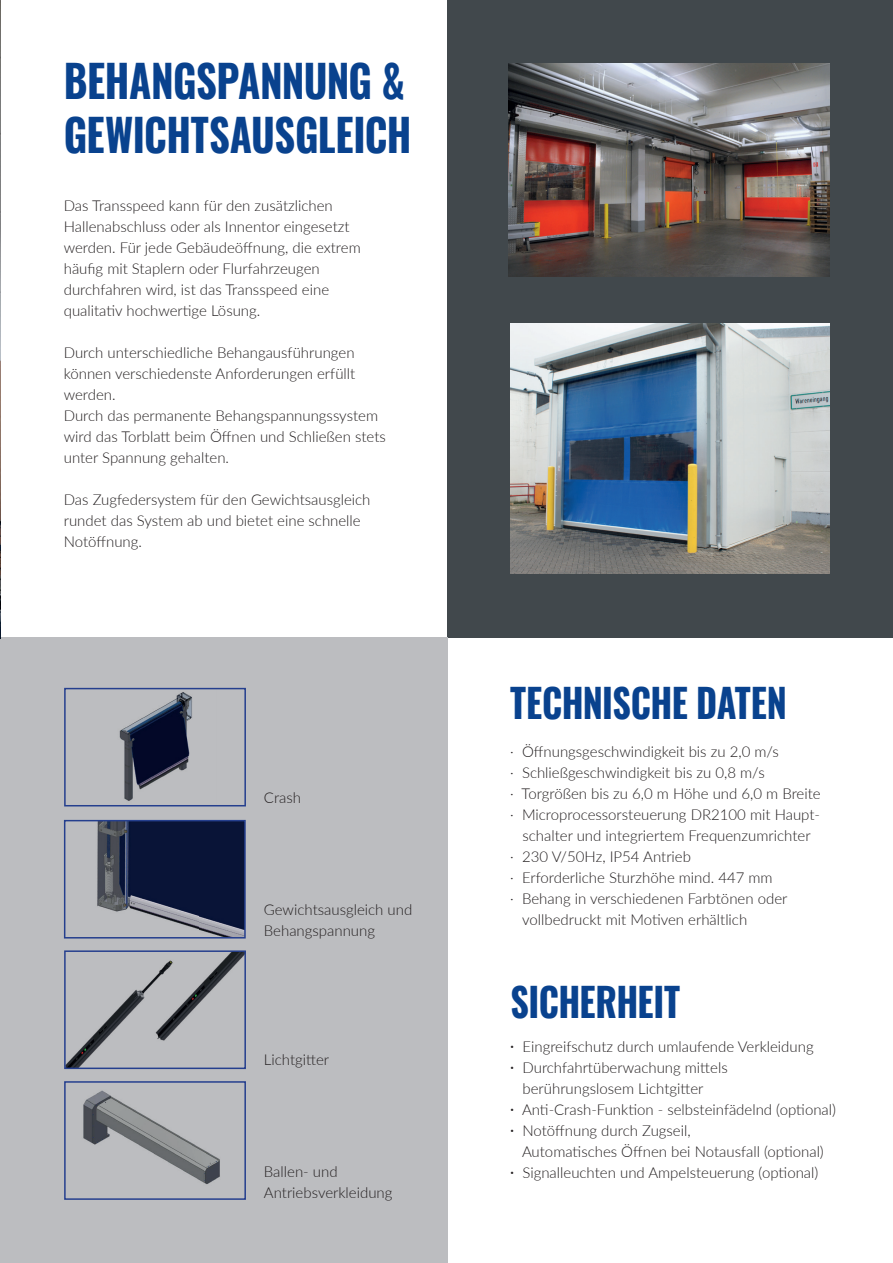
<style>
.page{position:relative;width:893px;height:1263px;background:#fff}
.page>*{position:absolute;margin:0;border:0;box-sizing:border-box;transform-origin:0 0}
.t1{font:700 44.55px/54px "Oswald";letter-spacing:-.015em;color:#09428e;scale:.91 1}
.t2{font:700 39.6px "Oswald";letter-spacing:-.015em;color:#09428e;scale:.91 1}
.t3{font:300 15px/21px "Lato";color:#231f20}
.s1{font-weight:400}
</style>
<div class="page">
<div style="left:447px;top:0;width:446px;height:638px;background:#41484c"></div>
<div style="left:0;top:638px;width:447px;height:625px;background:#bcbdc0"></div>
<img style="left:510px;top:323px;width:319px;height:250px">
<img style="left:0;top:1px;width:1px;height:637px">
<img style="left:508px;top:64px;width:321px;height:212px">
<img style="left:67px;top:953px;width:176px;height:113px">
<div style="left:64px;top:950px;width:182px;height:119px;border:2px solid #253f8e"></div>
<img style="left:83px;top:1090px;width:137px;height:95px">
<div style="left:64px;top:1081px;width:182px;height:119px;border:2px solid #253f8e"></div>
<img style="left:119px;top:692px;width:73px;height:109px">
<div style="left:64px;top:688px;width:182px;height:118px;border:2px solid #253f8e"></div>
<img style="left:97px;top:823px;width:146px;height:112px">
<div style="left:64px;top:820px;width:182px;height:118px;border:2px solid #253f8e"></div>
<h1 class="t1" style="left:64px;top:50px;width:384px">BEHANGSPANNUNG &amp;<br>GEWICHTSAUSGLEICH</h1>
<p class="t3" style="left:64px;top:195px;width:298px">Das Transspeed kann für den zusätzlichen Hallenabschluss oder als Innentor eingesetzt werden. Für jede Gebäudeöffnung, die extrem häufig mit Staplern oder Flurfahrzeugen durchfahren wird, ist das Transspeed eine qualitativ hochwertige Lösung.</p>
<p class="t3" style="left:64px;top:342px;width:324px">Durch unterschiedliche Behangausführungen können verschiedenste Anforderungen erfüllt werden.<br>Durch das permanente Behangspannungssystem wird das Torblatt beim Öffnen und Schließen stets unter Spannung gehalten.</p>
<p class="t3" style="left:64px;top:489px;width:308px">Das Zugfedersystem für den Gewichtsausgleich rundet das System ab und bietet eine schnelle<br>Notöffnung.</p>
<p class="t3" style="left:264px;top:786px;width:39px">Crash</p>
<p class="t3" style="left:264px;top:899px;width:150px">Gewichtsausgleich und<br>Behangspannung</p>
<p class="t3" style="left:264px;top:1049px;width:67px">Lichtgitter</p>
<p class="t3" style="left:264px;top:1160px;width:130px">Ballen- und<br>Antriebsverkleidung</p>
<h2 class="t2" style="left:510px;top:668px;width:306px">TECHNISCHE DATEN</h2>
<p class="t3" style="left:510px;top:741px;width:270px">· Öffnungsgeschwindigkeit bis zu 2,0 m/s</p>
<p class="t3" style="left:510px;top:762px;width:256px">· Schließgeschwindigkeit bis zu 0,8 m/s</p>
<p class="t3" style="left:510px;top:783px;width:312px">· Torgrößen bis zu 6,0 m Höhe und 6,0 m Breite</p>
<p class="t3" style="left:510px;top:804px;width:311px">· Microprocessorsteuerung DR2100 mit Haupt-</p>
<p class="t3" style="left:522px;top:825px;width:290px">schalter und integriertem Frequenzumrichter</p>
<p class="t3" style="left:510px;top:846px;width:182px">· 230 V/50Hz, IP54 Antrieb</p>
<p class="t3" style="left:510px;top:867px;width:264px">· Erforderliche Sturzhöhe mind. 447 mm</p>
<p class="t3" style="left:510px;top:888px;width:279px">· Behang in verschiedenen Farbtönen oder</p>
<p class="t3" style="left:522px;top:909px;width:227px">vollbedruckt mit Motiven erhältlich</p>
<h2 class="t2" style="left:510px;top:966px;width:188px">SICHERHEIT</h2>
<p class="t3" style="left:510px;top:1035px;width:305px"><span class="s1">·</span> Eingreifschutz durch umlaufende Verkleidung</p>
<p class="t3" style="left:510px;top:1056px;width:219px"><span class="s1">·</span> Durchfahrtüberwachung mittels</p>
<p class="t3" style="left:522px;top:1077px;width:183px">berührungslosem Lichtgitter</p>
<p class="t3" style="left:510px;top:1098px;width:327px"><span class="s1">·</span> Anti-Crash-Funktion - selbsteinfädelnd (optional)</p>
<p class="t3" style="left:510px;top:1119px;width:182px"><span class="s1">·</span> Notöffnung durch Zugseil,</p>
<p class="t3" style="left:522px;top:1140px;width:303px">Automatisches Öffnen bei Notausfall (optional)</p>
<p class="t3" style="left:510px;top:1161px;width:310px"><span class="s1">·</span> Signalleuchten und Ampelsteuerung (optional)</p>
</div>
